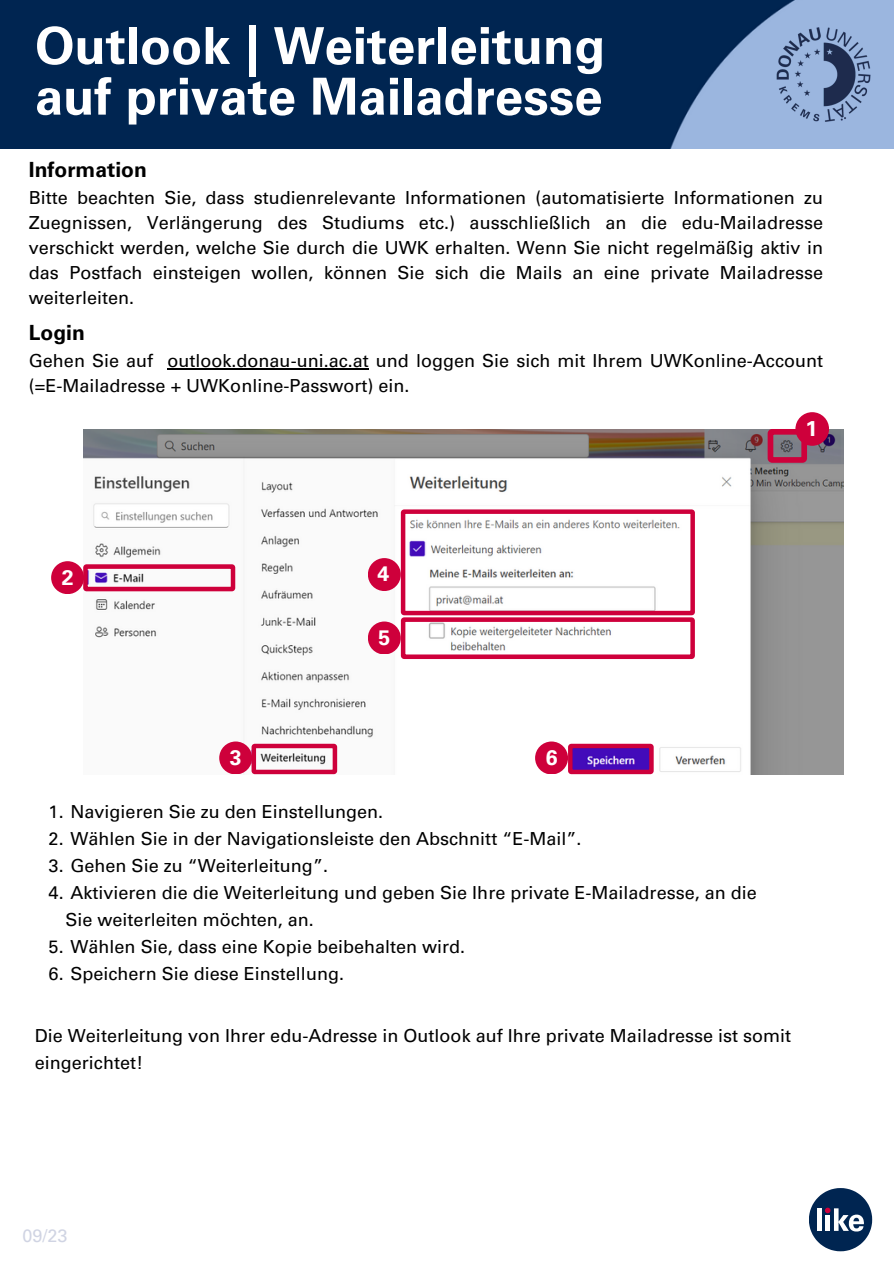
<style>
.page{position:relative;width:894px;height:1264px;background:#fff}
.page>*{position:absolute;margin:0;border:0;box-sizing:border-box;transform-origin:0 0}
.t1{font:700 51px/50.7px "Univers LT Pro 65";color:#fff}
.t2{font:700 21.75px "Univers LT Pro 65";color:#fff}
.t3{font:700 21.3px "Univers LT Pro 65";color:#fff}
.t4{font:700 21px "Univers LT Pro 65";color:#000}
.t5{font:18px/24.8px "Univers LT Pro 55 Roman";color:#000}
.t6{font:18px "Univers LT Pro 55 Roman";color:#d0d4e3}
</style>
<div class="page">
<img style="left:0;top:0;width:893px;height:149px">
<img style="left:773px;top:25px;width:98px;height:98px">
<svg style="left:809px;top:1188px;width:62px;height:63px"></svg>
<img style="left:83px;top:430px;width:759px;height:344px">
<div style="left:795px;top:412px;width:33px;height:34px;background:#ce003b;border-radius:50%"></div>
<svg style="left:767px;top:429px;width:39px;height:34px"></svg>
<svg style="left:83px;top:564px;width:152px;height:27px"></svg>
<svg style="left:251px;top:743px;width:86px;height:31px"></svg>
<svg style="left:401px;top:509px;width:293px;height:150px"></svg>
<div style="left:51px;top:561px;width:33px;height:33px;background:#ce003b;border-radius:50%"></div>
<div style="left:219px;top:741px;width:33px;height:33px;background:#ce003b;border-radius:50%"></div>
<div style="left:368px;top:558px;width:32px;height:33px;background:#ce003b;border-radius:50%"></div>
<img style="left:560px;top:737px;width:187px;height:38px">
<svg style="left:568px;top:743px;width:85px;height:31px;background:#821b93"></svg>
<div style="left:368px;top:621px;width:32px;height:33px;background:#ce003b;border-radius:50%"></div>
<div style="left:535px;top:741px;width:33px;height:33px;background:#ce003b;border-radius:50%"></div>
<hr style="left:167px;top:368px;width:202px;height:1px;background:#000">
<p class="t1" style="left:35px;top:27px;width:572px">Outlook | Weiterleitung auf private Mailadresse</p>
<p class="t4" style="left:29px;top:162px;width:119px">Information</p>
<p class="t5" style="left:29px;top:188px;width:795px;text-align:justify">Bitte beachten Sie, dass studienrelevante Informationen (automatisierte Informationen zu Zuegnissen, Verlängerung des Studiums etc.) ausschließlich an die edu-Mailadresse verschickt werden, welche Sie durch die UWK erhalten. Wenn Sie nicht regelmäßig aktiv in das Postfach einsteigen wollen, können Sie sich die Mails an eine private Mailadresse weiterleiten.</p>
<p class="t4" style="left:29px;top:325px;width:58px">Login</p>
<p class="t5" style="left:29px;top:350px;width:795px">Gehen Sie auf outlook.donau-uni.ac.at und loggen Sie sich mit Ihrem UWKonline-Account (=E-Mailadresse + UWKonline-Passwort) ein.</p>
<p class="t2" style="left:805px;top:420px;width:14px">1</p>
<p class="t3" style="left:62px;top:569px;width:13px">2</p>
<p class="t3" style="left:230px;top:749px;width:13px">3</p>
<p class="t3" style="left:377px;top:565px;width:13px">4</p>
<p class="t3" style="left:378px;top:629px;width:13px">5</p>
<p class="t3" style="left:545px;top:749px;width:13px">6</p>
<p class="t5" style="left:49px;top:801px;width:336px">1. Navigieren Sie zu den Einstellungen.</p>
<p class="t5" style="left:49px;top:828px;width:534px">2. Wählen Sie in der Navigationsleiste den Abschnitt “E-Mail”.</p>
<p class="t5" style="left:49px;top:855px;width:281px">3. Gehen Sie zu “Weiterleitung”.</p>
<p class="t5" style="left:65px;top:881px;width:692px;line-height:27px;text-indent:-17px">4. Aktivieren die die Weiterleitung und geben Sie Ihre private E-Mailadresse, an die<br>Sie weiterleiten möchten, an.</p>
<p class="t5" style="left:49px;top:936px;width:418px">5. Wählen Sie, dass eine Kopie beibehalten wird.</p>
<p class="t5" style="left:49px;top:963px;width:297px">6. Speichern Sie diese Einstellung.</p>
<p class="t5" style="left:35px;top:1024px;width:757px;line-height:27px">Die Weiterleitung von Ihrer edu-Adresse in Outlook auf Ihre private Mailadresse ist somit eingerichtet!</p>
<p class="t6" style="left:22px;top:1229px;width:47px">09/23</p>
</div>
